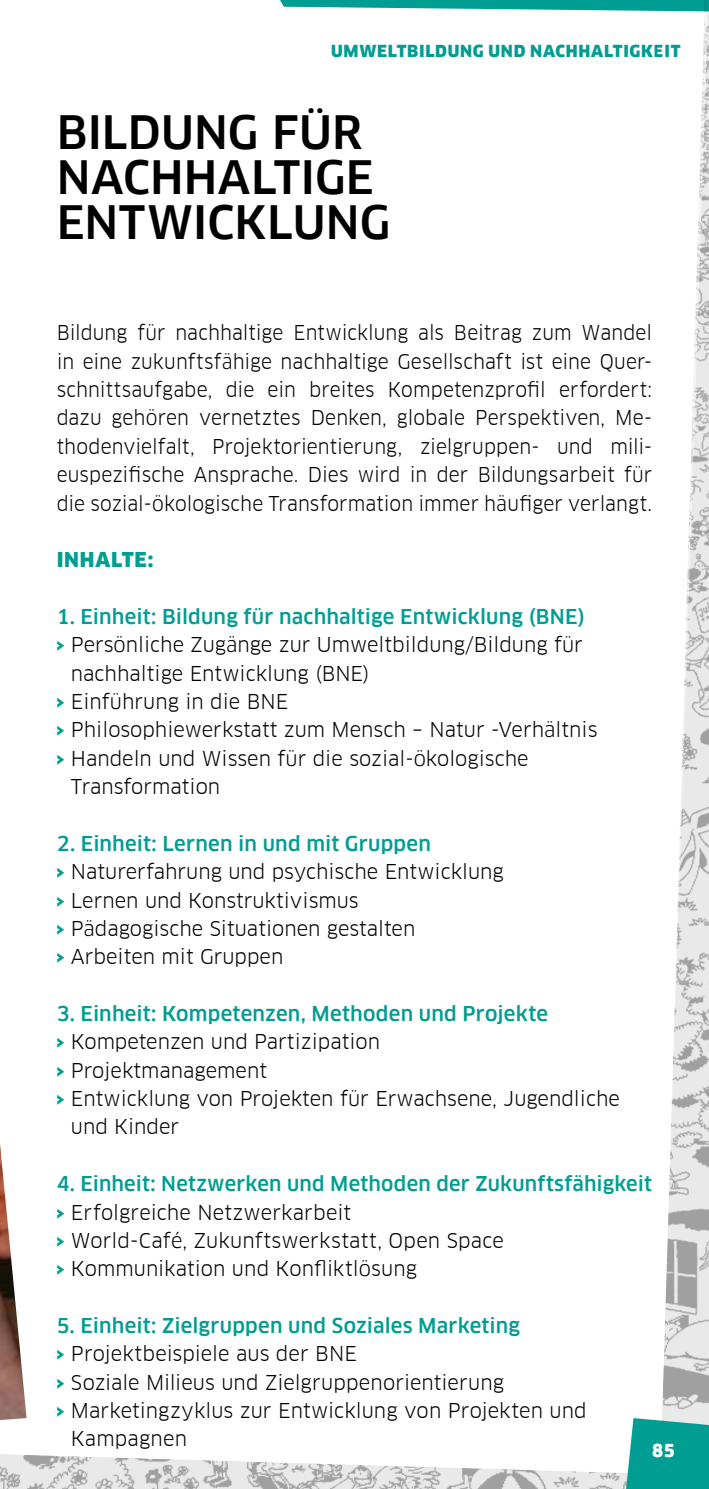
<style>
.page{position:relative;width:709px;height:1489px;background:#fff}
.page>*{position:absolute;margin:0;border:0;box-sizing:border-box;transform-origin:0 0}
.t1{font:500 45px/45px "Clan Offc";color:#000}
.t2{font:20px/28.2px "Clan Offc";color:#000}
.t3{font:20px/28.2px "Clan Offc";color:#000;text-align:justify;scale:.96 1}
.t4{font:500 20px "Clan Offc";letter-spacing:.01em;color:#009d93}
.t5{font:900 20px "Clan Offc";letter-spacing:.035em;color:#009d93}
.t6{font:900 17.5px "Clan Offc";color:#fff}
.t7{font:900 16.25px "Clan Offc";letter-spacing:.04em;color:#009d93}
.s1{font-weight:900;color:#009d93}
.s2{font-weight:500;color:#009d93}
</style>
<div class="page">
<svg style="left:280px;top:0;width:379px;height:11px"></svg>
<svg style="left:659px;top:0;width:50px;height:1417px"></svg>
<img style="left:0;top:1144px;width:27px;height:273px">
<svg style="left:0;top:1417px;width:709px;height:71px"></svg>
<p class="t7" style="left:331px;top:42px;width:351px">UMWELTBILDUNG UND NACHHALTIGKEIT</p>
<h1 class="t1" style="left:57px;top:110px;width:335px">BILDUNG FÜR<br>NACHHALTIGE<br>ENTWICKLUNG</h1>
<p class="t3" style="left:57px;top:319px;width:622px">Bildung für nachhaltige Entwicklung als Beitrag zum Wandel in eine zukunftsfähige nachhaltige Gesellschaft ist eine Quer&shy;schnittsaufgabe, die ein breites Kompetenzprofil erfordert: dazu gehören vernetztes Denken, globale Perspektiven, Me&shy;thodenvielfalt, Projektorientierung, zielgruppen- und mili&shy;euspezifische Ansprache. Dies wird in der Bildungsarbeit für die sozial-ökologische Transformation immer häufiger verlangt.</p>
<p class="t5" style="left:57px;top:548px;width:98px">INHALTE:</p>
<p class="t4" style="left:57px;top:605px;width:530px">1. Einheit: Bildung für nachhaltige Entwicklung (BNE)</p>
<p class="t2" style="left:57px;top:631px;width:528px"><span class="s1">›</span> Persönliche Zugänge zur Umweltbildung/Bildung für</p>
<p class="t2" style="left:71px;top:659px;width:300px">nachhaltige Entwicklung (BNE)</p>
<p class="t2" style="left:57px;top:687px;width:233px"><span class="s1">›</span> Einführung in die BNE</p>
<p class="t2" style="left:57px;top:716px;width:542px"><span class="s1">›</span> Philosophiewerkstatt zum Mensch – Natur -Verhältnis</p>
<p class="t2" style="left:57px;top:744px;width:473px"><span class="s1">›</span> Handeln und Wissen für die sozial-ökologische</p>
<p class="t2" style="left:71px;top:772px;width:151px">Transformation</p>
<p class="t2" style="left:57px;top:829px;width:449px"><span class="s2">2. Einheit: Lernen in und mit Gruppen<br></span><span class="s1">›</span> Naturerfahrung und psychische Entwicklung <span class="s1">›</span> Lernen und Konstruktivismus<br><span class="s1">›</span> Pädagogische Situationen gestalten<br><span class="s1">›</span> Arbeiten mit Gruppen</p>
<p class="t4" style="left:57px;top:1002px;width:493px">3. Einheit: Kompetenzen, Methoden und Projekte</p>
<p class="t2" style="left:57px;top:1027px;width:325px"><span class="s1">›</span> Kompetenzen und Partizipation</p>
<p class="t2" style="left:57px;top:1056px;width:212px"><span class="s1">›</span> Projektmanagement</p>
<p class="t2" style="left:57px;top:1084px;width:564px"><span class="s1">›</span> Entwicklung von Projekten für Erwachsene, Jugendliche</p>
<p class="t2" style="left:71px;top:1112px;width:110px">und Kinder</p>
<p class="t2" style="left:57px;top:1169px;width:596px"><span class="s2">4. Einheit: Netzwerken und Methoden der Zukunftsfähigkeit </span><span class="s1">›</span> Erfolgreiche Netzwerkarbeit<br><span class="s1">›</span> World-Café, Zukunftswerkstatt, Open Space<br><span class="s1">›</span> Kommunikation und Konfliktlösung</p>
<p class="t4" style="left:57px;top:1314px;width:465px">5. Einheit: Zielgruppen und Soziales Marketing</p>
<p class="t2" style="left:57px;top:1339px;width:302px"><span class="s1">›</span> Projektbeispiele aus der BNE</p>
<p class="t2" style="left:57px;top:1368px;width:449px"><span class="s1">›</span> Soziale Milieus und Zielgruppenorientierung</p>
<p class="t2" style="left:57px;top:1396px;width:531px"><span class="s1">›</span> Marketingzyklus zur Entwicklung von Projekten und</p>
<p class="t2" style="left:71px;top:1424px;width:118px">Kampagnen</p>
<p class="t6" style="left:652px;top:1440px;width:24px">85</p>
</div>
